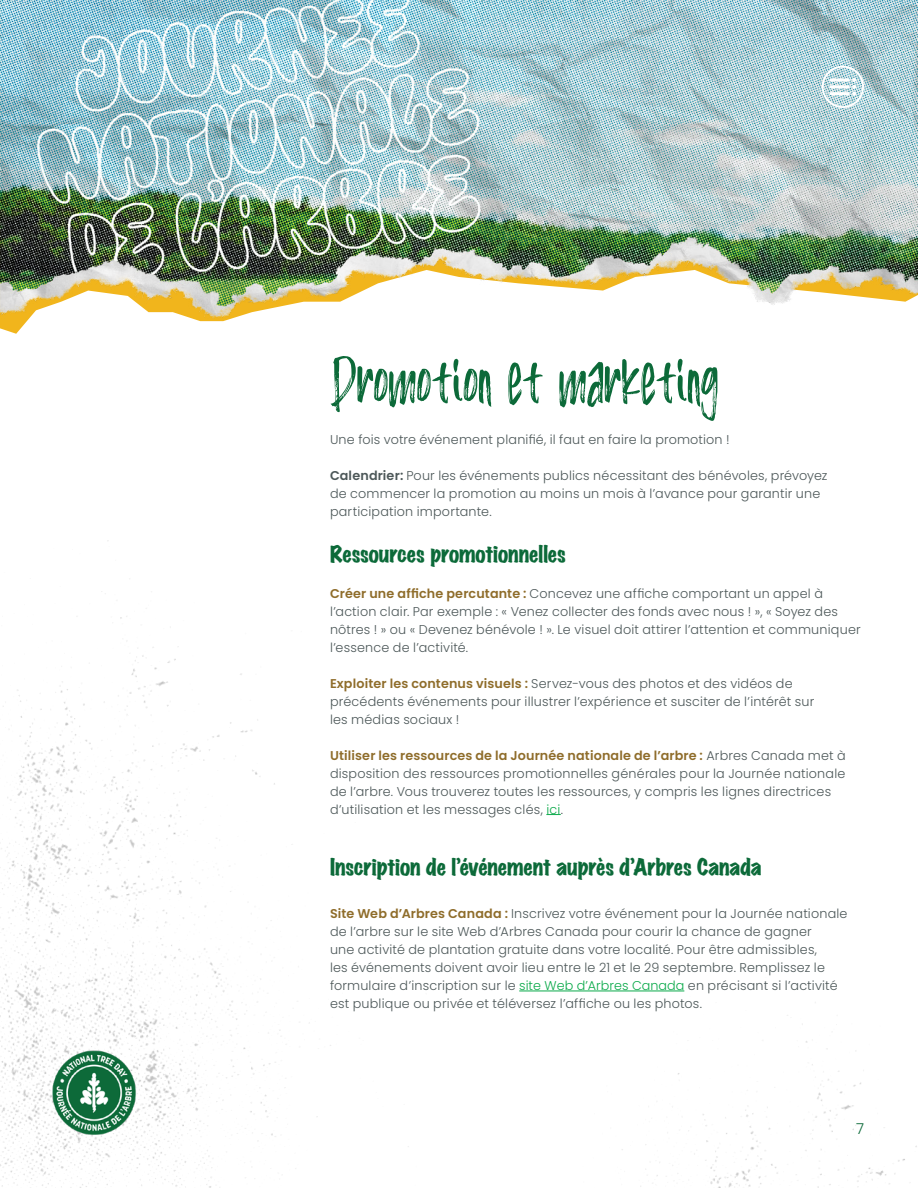
<style>
.page{position:relative;width:918px;height:1188px;background:#fff}
.page>*{position:absolute;margin:0;border:0;box-sizing:border-box;transform-origin:0 0}
.TOC_-_Title{font:72px "Hiruka";color:#0c6a39}
.t1{font:expanded 21px "Marker Felt";letter-spacing:-.005em;color:#0c6a39}
.t2{font:300 15px "Poppins";color:#0c6a39}
.Body{font:300 12.75px/18px "Poppins";letter-spacing:.015em;color:#4d5859}
.s1{font-weight:600}
.s2{font-weight:600;color:#8f6d2b}
.s3{color:#0caa4b}
</style>
<div class="page">
<img style="left:0;top:540px;width:331px;height:648px">
<img style="left:408px;top:964px;width:509px;height:224px">
<img style="left:42px;top:1041px;width:104px;height:104px">
<svg style="left:546px;top:814px;width:15px;height:1px"></svg>
<hr style="left:519px;top:991px;width:165px;height:1px;background:#0caa4b">
<img style="left:0;top:0;width:918px;height:319px">
<svg style="left:822px;top:66px;width:42px;height:42px"></svg>
<p class="TOC_-_Title" style="left:330px;top:341px;width:390px">Promotion et marketing</p>
<p class="Body" style="left:330px;top:431px;width:401px">Une fois votre événement planifié, il faut en faire la promotion !</p>
<p class="Body" style="left:330px;top:467px;width:499px"><span class="s1">Calendrier:</span> Pour les événements publics nécessitant des bénévoles, prévoyez de commencer la promotion au moins un mois à l’avance pour garantir une participation importante.</p>
<h2 class="t1" style="left:330px;top:537px;width:237px">Ressources promotionnelles</h2>
<p class="Body" style="left:330px;top:584px;width:532px"><span class="s2">Créer une affiche percutante :</span> Concevez une affiche comportant un appel à l’action clair. Par exemple : « Venez collecter des fonds avec nous ! », « Soyez des nôtres ! » ou « Devenez bénévole ! ». Le visuel doit attirer l’attention et communiquer l’essence de l’activité.</p>
<p class="Body" style="left:330px;top:674px;width:486px"><span class="s2">Exploiter les contenus visuels :</span> Servez-vous des photos et des vidéos de précédents événements pour illustrer l’expérience et susciter de l’intérêt sur</p>
<p class="Body" style="left:330px;top:710px;width:131px">les médias sociaux !</p>
<p class="Body" style="left:330px;top:746px;width:517px"><span class="s2">Utiliser les ressources de la Journée nationale de l’arbre :</span> Arbres Canada met à disposition des ressources promotionnelles générales pour la Journée nationale de l’arbre. Vous trouverez toutes les ressources, y compris les lignes directrices d’utilisation et les messages clés, <span class="s3">ici</span>.</p>
<h2 class="t1" style="left:330px;top:850px;width:433px">Inscription de l’événement auprès d’Arbres Canada</h2>
<h2 class="Body" style="left:330px;top:905px;width:519px"><span class="s2">Site Web d’Arbres Canada :</span> Inscrivez votre événement pour la Journée nationale de l’arbre sur le site Web d’Arbres Canada pour courir la chance de gagner<br>une activité de plantation gratuite dans votre localité. Pour être admissibles,<br>les événements doivent avoir lieu entre le 21 et le 29 septembre. Remplissez le formulaire d’inscription sur le <span class="s3">site Web d’Arbres Canada</span> en précisant si l’activité est publique ou privée et téléversez l’affiche ou les photos.</h2>
<p class="t2" style="left:856px;top:1120px;width:9px">7</p>
</div>
